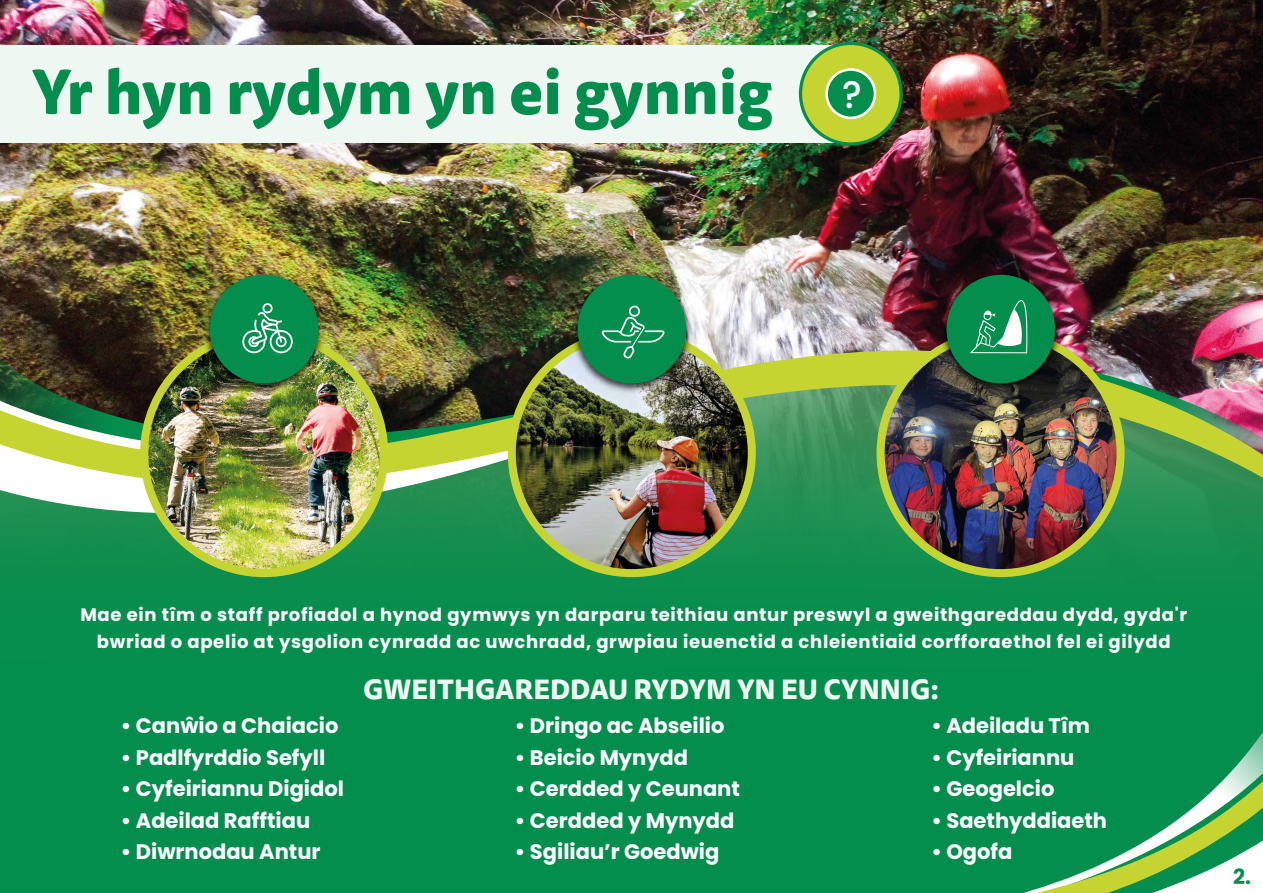
<style>
.page{position:relative;width:1263px;height:893px;background:#fff}
.page>*{position:absolute;margin:0;border:0;box-sizing:border-box;transform-origin:0 0}
.t1{font:800 61.5px "Tisa Sans Pro";color:#048e4e}
.t2{font:500 38.4px "Poppins";color:#fff;scale:.95 1}
.t3{font:800 27px "Tisa Sans Pro";color:#eff7f2}
.t4{font:700 21px "Poppins";color:#fff}
.t5{font:700 21px "Poppins";color:#048e4e}
.t6{font:700 18px/27px "Poppins";letter-spacing:.04em;color:#fff;text-align:center}
</style>
<div class="page">
<img style="left:0;top:0;width:1263px;height:258px">
<div style="left:0;top:582px;width:1263px;height:311px;background:#048e4d"></div>
<svg style="left:784px;top:623px;width:479px;height:270px;background:#159554"></svg>
<img style="left:0;top:258px;width:1263px;height:324px">
<svg style="left:508px;top:329px;width:248px;height:248px;background:#5d9a50"></svg>
<img style="left:516px;top:337px;width:232px;height:232px">
<img style="left:567px;top:268px;width:129px;height:129px">
<div style="left:578px;top:275px;width:108px;height:108px;background:#048e4e;border-radius:50%"></div>
<svg style="left:876px;top:329px;width:248px;height:248px;background:#529e4e"></svg>
<img style="left:884px;top:337px;width:232px;height:232px">
<img style="left:936px;top:268px;width:129px;height:31px">
<div style="left:946px;top:275px;width:109px;height:108px;background:#048e4e;border-radius:50%"></div>
<img style="left:140px;top:329px;width:248px;height:248px">
<img style="left:148px;top:337px;width:232px;height:232px">
<img style="left:200px;top:268px;width:127px;height:129px">
<div style="left:210px;top:275px;width:108px;height:108px;background:#048e4e;border-radius:50%"></div>
<div style="left:0;top:45px;width:848px;height:97px;background:#eff7f2"></div>
<div style="left:800px;top:43px;width:101px;height:101px;background:#c6d432;border-radius:50%"></div>
<div style="left:799px;top:42px;width:104px;height:104px;border:3px solid #048e4e;border-radius:50%"></div>
<div style="left:629px;top:306px;width:11px;height:11px;border:2px solid #fff;border-radius:50%"></div>
<svg style="left:601px;top:316px;width:64px;height:43px"></svg>
<svg style="left:285px;top:188px;width:11px;height:17px"></svg>
<svg style="left:242px;top:303px;width:51px;height:50px"></svg>
<img style="left:925px;top:299px;width:338px;height:179px">
<div style="left:827px;top:70px;width:48px;height:48px;background:#048e4e;border-radius:50%"></div>
<div style="left:825px;top:68px;width:51px;height:51px;border:3px solid #fff;border-radius:50%"></div>
<h1 class="t1" style="left:32px;top:45px;width:742px">Yr hyn rydym yn ei gynnig</h1>
<h2 class="t2" style="left:842px;top:72px;width:22px">?</h2>
<p class="t6" style="left:80px;top:602px;width:1108px">Mae ein tîm o staff profiadol a hynod gymwys yn darparu teithiau antur preswyl a gweithgareddau dydd, gyda'r bwriad o apelio at ysgolion cynradd ac uwchradd, grwpiau ieuenctid a chleientiaid corfforaethol fel ei gilydd</p>
<p class="t4" style="left:121px;top:714px;width:219px">• Canŵio a Chaiacio</p>
<p class="t4" style="left:121px;top:745px;width:206px">• Padlfyrddio Sefyll</p>
<p class="t4" style="left:121px;top:777px;width:225px">• Cyfeiriannu Digidol</p>
<p class="t4" style="left:121px;top:808px;width:191px">• Adeilad Rafftiau</p>
<p class="t4" style="left:121px;top:840px;width:201px">• Diwrnodau Antur</p>
<p class="t3" style="left:363px;top:669px;width:577px">GWEITHGAREDDAU RYDYM YN EU CYNNIG:</p>
<p class="t4" style="left:931px;top:714px;width:160px">• Adeiladu Tîm</p>
<p class="t4" style="left:931px;top:745px;width:144px">• Cyfeiriannu</p>
<p class="t4" style="left:931px;top:777px;width:124px">• Geogelcio</p>
<p class="t4" style="left:931px;top:808px;width:177px">• Saethyddiaeth</p>
<p class="t4" style="left:931px;top:840px;width:82px">• Ogofa</p>
<p class="t4" style="left:515px;top:713px;width:211px">• Dringo ac Abseilio</p>
<p class="t4" style="left:515px;top:745px;width:175px">• Beicio Mynydd</p>
<p class="t4" style="left:515px;top:776px;width:226px">• Cerdded y Ceunant</p>
<p class="t4" style="left:515px;top:808px;width:221px">• Cerdded y Mynydd</p>
<p class="t4" style="left:515px;top:839px;width:206px">• Sgiliau’r Goedwig</p>
<p class="t5" style="left:1233px;top:864px;width:19px">2.</p>
</div>
